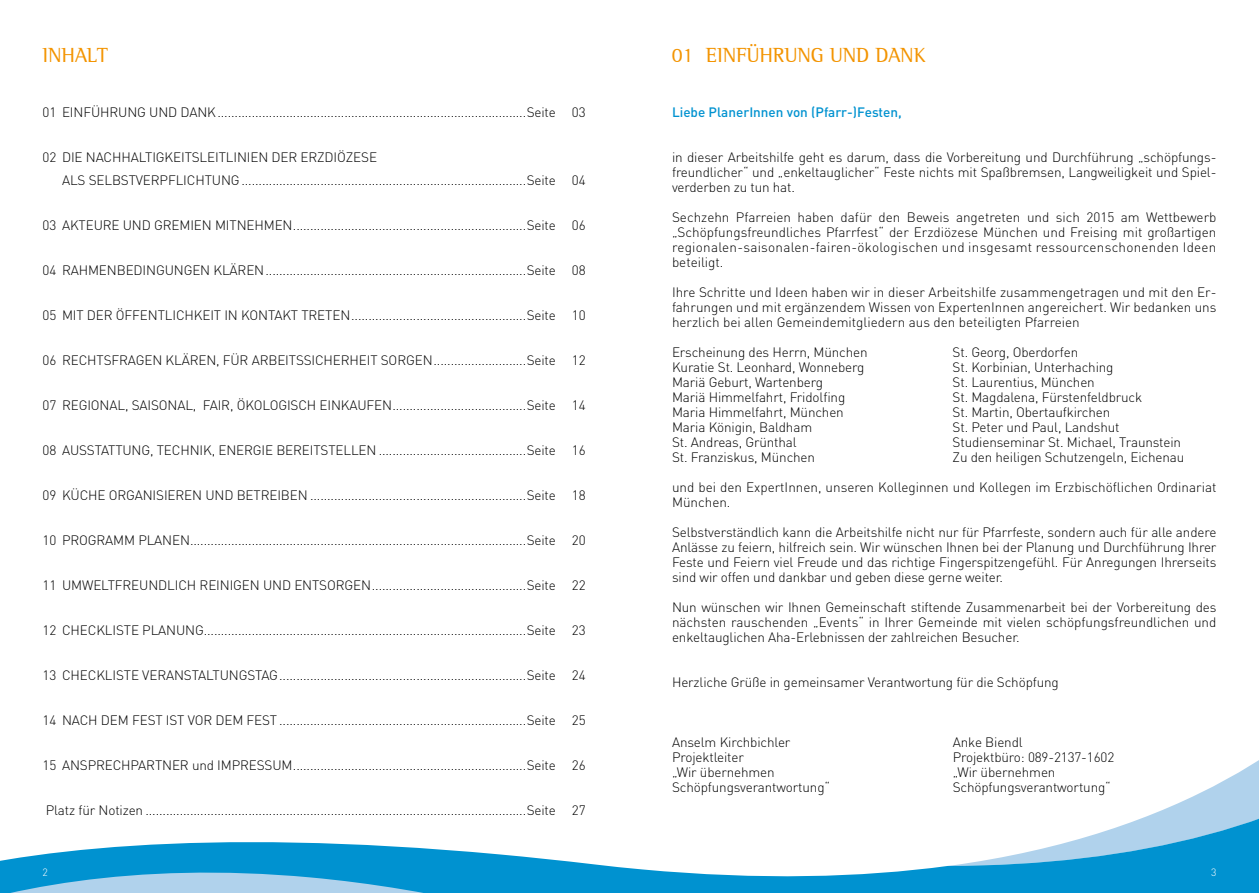
<style>
.page{position:relative;width:1259px;height:893px;background:#fff}
.page>*{position:absolute;margin:0;border:0;box-sizing:border-box;transform-origin:0 0}
.t1{font:21px "EJA Normal";letter-spacing:-.01em;color:#f39400}
.t2{font:300 13.5px/15px "DIN";letter-spacing:-.01em;color:#000;text-align:justify}
.t3{font:500 13.5px "DIN";color:#0092d0}
.t4{font:300 10.5px "DIN";color:#fff}
</style>
<div class="page">
<svg style="left:0;top:760px;width:1259px;height:133px"></svg>
<h1 class="t1" style="left:43px;top:43px;width:67px">INHALT</h1>
<h1 class="t1" style="left:672px;top:43px;width:255px">01 EINFÜHRUNG UND DANK</h1>
<p class="t2" style="left:43px;top:104px;width:544px">01 EINFÜHRUNG UND DANK..........................................................................................Seite 03</p>
<p class="t2" style="left:62px;top:146px;width:525px;line-height:22.5px;text-indent:-19px">02 DIE NACHHALTIGKEITSLEITLINIEN DER ERZDIÖZESE<br>ALS SELBSTVERPFLICHTUNG...................................................................................Seite 04</p>
<p class="t2" style="left:43px;top:217px;width:544px">03 AKTEURE UND GREMIEN MITNEHMEN....................................................................Seite 06</p>
<p class="t2" style="left:43px;top:262px;width:544px">04 RAHMENBEDINGUNGEN KLÄREN............................................................................Seite 08</p>
<p class="t2" style="left:43px;top:307px;width:544px">05 MIT DER ÖFFENTLICHKEIT IN KONTAKT TRETEN...................................................Seite 10</p>
<p class="t2" style="left:43px;top:352px;width:544px">06 RECHTSFRAGEN KLÄREN, FÜR ARBEITSSICHERHEIT SORGEN...........................Seite 12</p>
<p class="t2" style="left:43px;top:397px;width:544px">07 REGIONAL, SAISONAL, FAIR, ÖKOLOGISCH EINKAUFEN.......................................Seite 14</p>
<p class="t2" style="left:43px;top:442px;width:544px">08 AUSSTATTUNG, TECHNIK, ENERGIE BEREITSTELLEN ...........................................Seite 16</p>
<p class="t2" style="left:43px;top:487px;width:544px">09 KÜCHE ORGANISIEREN UND BETREIBEN ...............................................................Seite 18</p>
<p class="t2" style="left:43px;top:532px;width:544px">10 PROGRAMM PLANEN..................................................................................................Seite 20</p>
<p class="t2" style="left:43px;top:577px;width:544px">11 UMWELTFREUNDLICH REINIGEN UND ENTSORGEN.............................................Seite 22</p>
<p class="t2" style="left:43px;top:622px;width:544px">12 CHECKLISTE PLANUNG..............................................................................................Seite 23</p>
<p class="t2" style="left:43px;top:667px;width:544px">13 CHECKLISTE VERANSTALTUNGSTAG........................................................................Seite 24</p>
<p class="t2" style="left:43px;top:712px;width:544px">14 NACH DEM FEST IST VOR DEM FEST ........................................................................Seite 25</p>
<p class="t2" style="left:43px;top:757px;width:544px">15 ANSPRECHPARTNER und IMPRESSUM....................................................................Seite 26</p>
<p class="t2" style="left:46px;top:802px;width:541px">Platz für Notizen ...............................................................................................................Seite 27</p>
<p class="t3" style="left:672px;top:103px;width:231px">Liebe PlanerInnen von (Pfarr-)Festen,</p>
<p class="t2" style="left:672px;top:149px;width:546px">in dieser Arbeitshilfe geht es darum, dass die Vorbereitung und Durchführung „schöpfungs&shy;freundlicher“ und „enkeltauglicher“ Feste nichts mit Spaßbremsen, Langweiligkeit und Spiel&shy;verderben zu tun hat.</p>
<p class="t2" style="left:672px;top:209px;width:546px">Sechzehn Pfarreien haben dafür den Beweis angetreten und sich 2015 am Wettbewerb „Schöpfungsfreundliches Pfarrfest“ der Erzdiözese München und Freising mit großartigen regionalen-saisonalen-fairen-ökologischen und insgesamt ressourcenschonenden Ideen beteiligt.</p>
<p class="t2" style="left:672px;top:284px;width:546px">Ihre Schritte und Ideen haben wir in dieser Arbeitshilfe zusammengetragen und mit den Er&shy;fahrungen und mit ergänzendem Wissen von ExpertenInnen angereichert. Wir bedanken uns herzlich bei allen Gemeindemitgliedern aus den beteiligten Pfarreien</p>
<p class="t2" style="left:672px;top:344px;width:197px">Erscheinung des Herrn, München</p>
<p class="t2" style="left:952px;top:344px;width:127px">St. Georg, Oberdorfen</p>
<p class="t2" style="left:672px;top:359px;width:194px">Kuratie St. Leonhard, Wonneberg</p>
<p class="t2" style="left:952px;top:359px;width:162px">St. Korbinian, Unterhaching</p>
<p class="t2" style="left:672px;top:374px;width:152px">Mariä Geburt, Wartenberg</p>
<p class="t2" style="left:952px;top:374px;width:144px">St. Laurentius, München</p>
<p class="t2" style="left:672px;top:389px;width:175px">Mariä Himmelfahrt, Fridolfing</p>
<p class="t2" style="left:952px;top:389px;width:191px">St. Magdalena, Fürstenfeldbruck</p>
<p class="t2" style="left:672px;top:404px;width:173px">Maria Himmelfahrt, München</p>
<p class="t2" style="left:952px;top:404px;width:159px">St. Martin, Obertaufkirchen</p>
<p class="t2" style="left:672px;top:419px;width:142px">Maria Königin, Baldham</p>
<p class="t2" style="left:952px;top:419px;width:168px">St. Peter und Paul, Landshut</p>
<p class="t2" style="left:672px;top:434px;width:126px">St. Andreas, Grünthal</p>
<p class="t2" style="left:952px;top:434px;width:230px">Studienseminar St. Michael, Traunstein</p>
<p class="t2" style="left:672px;top:449px;width:145px">St. Franziskus, München</p>
<p class="t2" style="left:952px;top:449px;width:233px">Zu den heiligen Schutzengeln, Eichenau</p>
<p class="t2" style="left:672px;top:479px;width:546px">und bei den ExpertInnen, unseren Kolleginnen und Kollegen im Erzbischöflichen Ordinariat<br>München.</p>
<p class="t2" style="left:672px;top:524px;width:546px">Selbstverständlich kann die Arbeitshilfe nicht nur für Pfarrfeste, sondern auch für alle andere Anlässe zu feiern, hilfreich sein. Wir wünschen Ihnen bei der Planung und Durchführung Ihrer Feste und Feiern viel Freude und das richtige Fingerspitzengefühl. Für Anregungen Ihrerseits sind wir offen und dankbar und geben diese gerne weiter.</p>
<p class="t2" style="left:672px;top:599px;width:546px">Nun wünschen wir Ihnen Gemeinschaft stiftende Zusammenarbeit bei der Vorbereitung des nächsten rauschenden „Events“ in Ihrer Gemeinde mit vielen schöpfungsfreundlichen und enkeltauglichen Aha-Erlebnissen der zahlreichen Besucher.</p>
<p class="t2" style="left:672px;top:674px;width:388px">Herzliche Grüße in gemeinsamer Verantwortung für die Schöpfung</p>
<p class="t2" style="left:672px;top:734px;width:160px;text-align:left">Anselm Kirchbichler<br>Projektleiter<br>„Wir übernehmen<br>Schöpfungsverantwortung“</p>
<p class="t2" style="left:952px;top:734px;width:163px;text-align:left">Anke Biendl<br>Projektbüro: 089-2137-1602 „Wir übernehmen<br>Schöpfungsverantwortung“</p>
<p class="t4" style="left:43px;top:865px;width:7px">2</p>
<p class="t4" style="left:1211px;top:865px;width:7px">3</p>
</div>
